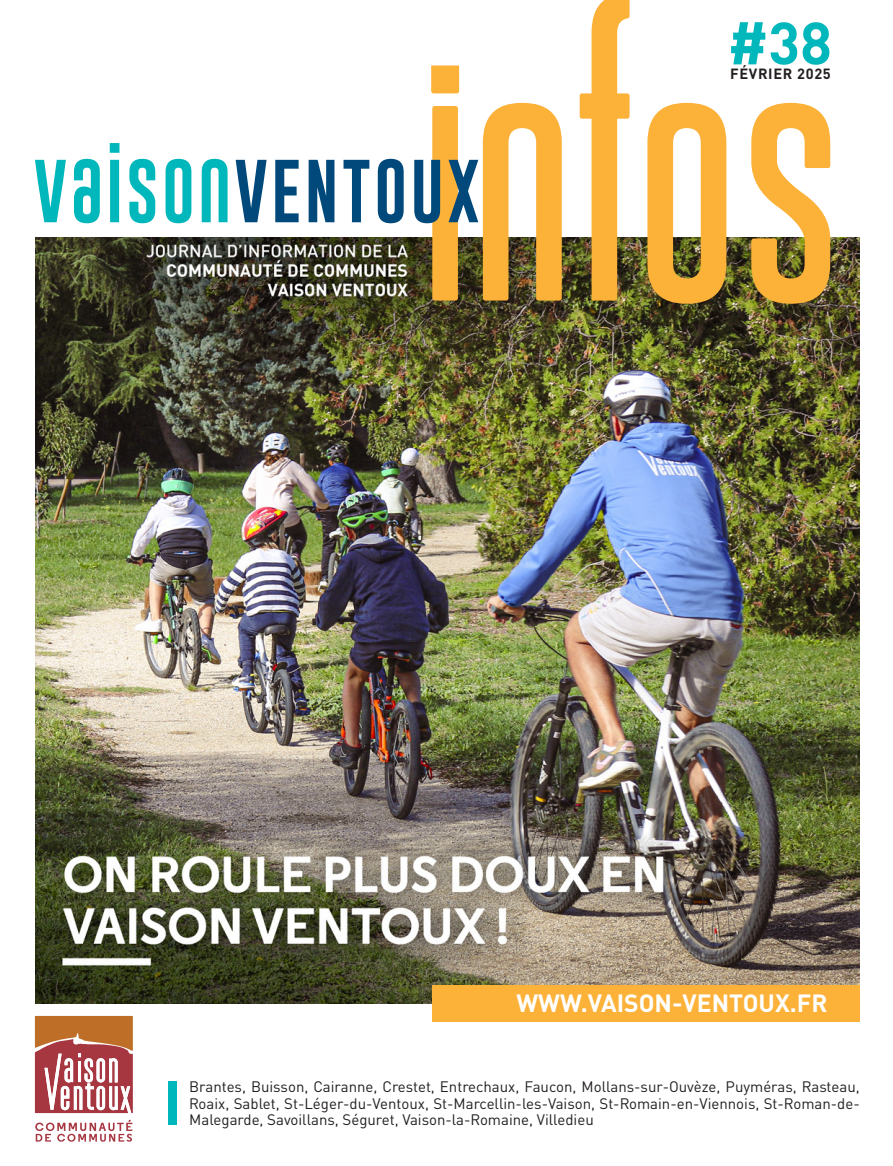
<style>
.page{position:relative;width:893px;height:1166px;background:#fff}
.page>*{position:absolute;margin:0;border:0;box-sizing:border-box;transform-origin:0 0}
.t1{font:65.1px "Gobold Uplow";letter-spacing:.05em;color:#01497b}
.t2{font:700 58.8px "DIN Pro";color:#00b7bb}
.t3{font:700 24.6px "DIN Pro";color:#fff}
.t4{font:15px/16.5px "DIN Pro";color:#231f20;text-align:justify}
.t5{font:700 14.7px "DIN Pro";letter-spacing:.045em;color:#231f20}
.s1{color:#00b7bb}
</style>
<div class="page">
<img style="left:35px;top:237px;width:825px;height:766px">
<svg style="left:35px;top:1015px;width:98px;height:97px"></svg>
<svg style="left:35px;top:1119px;width:97px;height:22px"></svg>
<svg style="left:431px;top:0;width:399px;height:304px"></svg>
<div style="left:432px;top:984px;width:428px;height:37px;background:#fcb139"></div>
<div style="left:168px;top:1081px;width:9px;height:43px;background:#00b7bb"></div>
<p class="t1" style="left:34px;top:139px;width:447px"><span class="s1">VAISON</span>VENTOUX</p>
<p class="t2" style="left:728px;top:-6px;width:106px">#38</p>
<p class="t5" style="left:730px;top:61px;width:102px">FÉVRIER 2025</p>
<p class="t3" style="left:516px;top:982px;width:313px">WWW.VAISON-VENTOUX.FR</p>
<p class="t4" style="left:189px;top:1076px;width:672px">Brantes, Buisson, Cairanne, Crestet, Entrechaux, Faucon, Mollans-sur-Ouvèze, Puyméras, Rasteau, Roaix, Sablet, St-Léger-du-Ventoux, St-Marcellin-les-Vaison, St-Romain-en-Viennois, St-Roman-de-Malegarde, Savoillans, Séguret, Vaison-la-Romaine, Villedieu</p>
</div>
